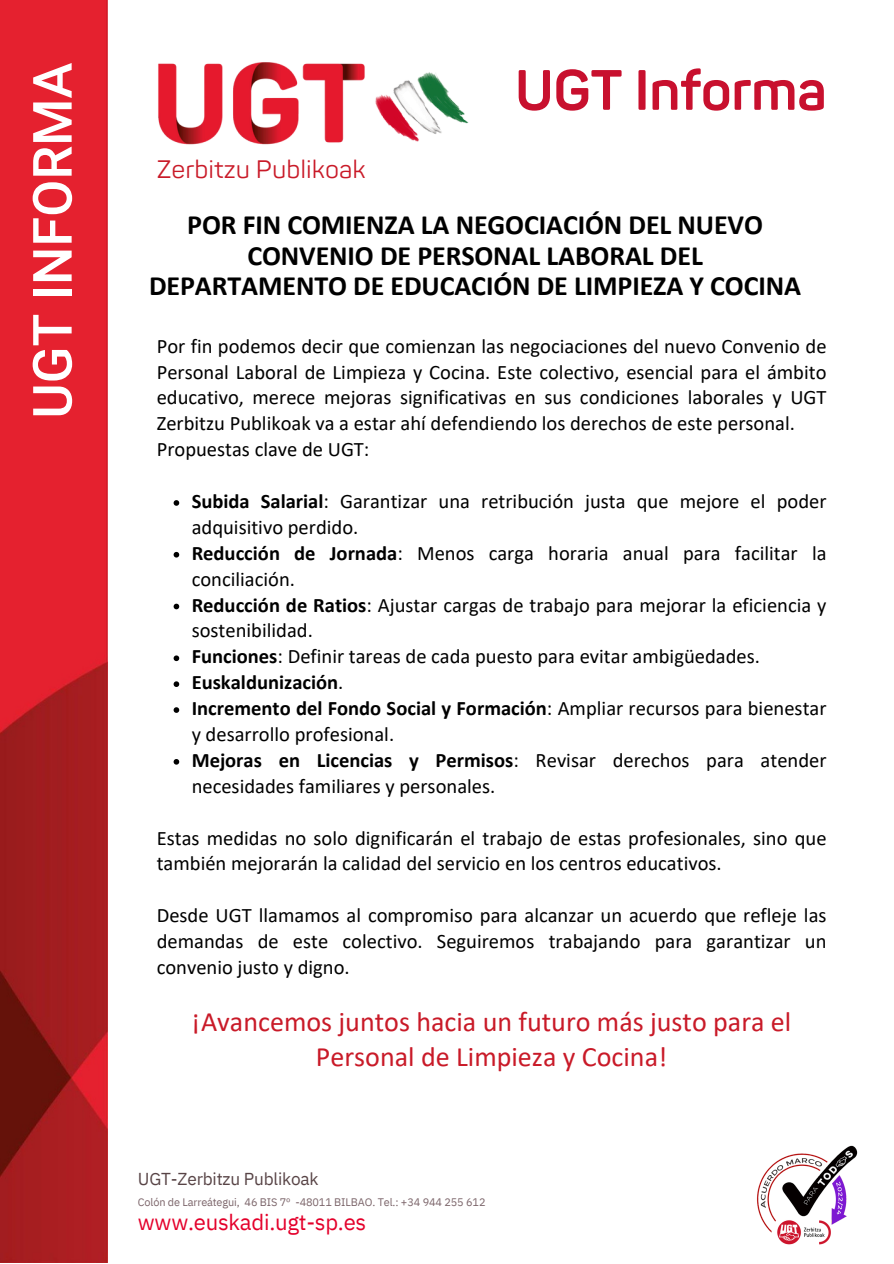
<style>
.page{position:relative;width:894px;height:1264px;background:#fff}
.page>*{position:absolute;margin:0;border:0;box-sizing:border-box;transform-origin:0 0}
.t1{font:700 55.95px "Panton";color:#c8102e}
.t2{font:500 54px "Roboto";color:#fff}
.t3{font:700 28.05px/30.3px "Calibri";letter-spacing:-.005em;color:#000;text-align:center}
.t4{font:28.05px/34.8px "Calibri";color:#c91a28;text-align:center}
.t5{font:24.9px "Panton";color:#c91a28}
.t6{font:22.05px "IBM Plex Sans";letter-spacing:-.01em;color:#e4002b}
.t7{font:20.55px/25.8px "Calibri";color:#000}
.t8{font:700 20.55px "Calibri";color:#000}
.t9{font:17.25px "IBM Plex Sans";letter-spacing:-.01em;color:#584446}
.t10{font:10.95px "IBM Plex Sans";letter-spacing:-.01em;color:#7b6469}
.s1{font-weight:700}
.s2{font-weight:400}
</style>
<div class="page">
<svg style="left:173px;top:500px;width:6px;height:6px"></svg>
<svg style="left:173px;top:552px;width:6px;height:5px"></svg>
<svg style="left:173px;top:603px;width:6px;height:6px"></svg>
<svg style="left:173px;top:655px;width:6px;height:6px"></svg>
<svg style="left:173px;top:681px;width:6px;height:6px"></svg>
<svg style="left:173px;top:707px;width:6px;height:6px"></svg>
<svg style="left:173px;top:759px;width:6px;height:5px"></svg>
<img style="left:757px;top:1145px;width:101px;height:100px">
<img style="left:158px;top:62px;width:311px;height:83px">
<img style="left:0;top:0;width:107px;height:1262px">
<h4 class="t2" style="left:22px;top:418px;width:357px;rotate:-90deg">UGT INFORMA</h4>
<h6 class="t5" style="left:157px;top:155px;width:210px">Zerbitzu Publikoak</h6>
<h6 class="t1" style="left:515px;top:67px;width:313px">UGT Informa</h6>
<h3 class="t3" style="left:149px;top:212px;width:653px">POR FIN COMIENZA LA NEGOCIACIÓN DEL NUEVO<br>CONVENIO DE PERSONAL LABORAL DEL<br>DEPARTAMENTO DE EDUCACIÓN DE LIMPIEZA Y COCINA</h3>
<p class="t7" style="left:157px;top:334px;width:671px">Por fin podemos decir que comienzan las negociaciones del nuevo Convenio de Personal Laboral de Limpieza y Cocina. Este colectivo, esencial para el ámbito educativo, merece mejoras significativas en sus condiciones laborales y UGT Zerbitzu Publikoak va a estar ahí defendiendo los derechos de este personal.<br>Propuestas clave de UGT:</p>
<h1 class="t7" style="left:192px;top:490px;width:636px"><span class="s1">Subida Salarial</span>: Garantizar una retribución justa que mejore el poder adquisitivo perdido.</h1>
<p class="t7" style="left:192px;top:541px;width:636px"><span class="s1">Reducción de Jornada</span>: Menos carga horaria anual para facilitar la conciliación.</p>
<h5 class="t7" style="left:192px;top:593px;width:636px"><span class="s1">Reducción de Ratios</span>: Ajustar cargas de trabajo para mejorar la eficiencia y sostenibilidad.</h5>
<h2 class="t7" style="left:192px;top:645px;width:569px"><span class="s1">Funciones</span>: Definir tareas de cada puesto para evitar ambigüedades.</h2>
<h6 class="t8" style="left:192px;top:673px;width:153px">Euskaldunización<span class="s2">.</span></h6>
<p class="t7" style="left:192px;top:697px;width:636px"><span class="s1">Incremento del Fondo Social y Formación</span>: Ampliar recursos para bienestar y desarrollo profesional.</p>
<p class="t7" style="left:192px;top:748px;width:636px"><span class="s1">Mejoras en Licencias y Permisos</span>: Revisar derechos para atender necesidades familiares y personales.</p>
<p class="t7" style="left:157px;top:826px;width:671px">Estas medidas no solo dignificarán el trabajo de estas profesionales, sino que también mejorarán la calidad del servicio en los centros educativos.</p>
<p class="t7" style="left:157px;top:904px;width:671px;text-align:justify">Desde UGT llamamos al compromiso para alcanzar un acuerdo que refleje las demandas de este colectivo. Seguiremos trabajando para garantizar un convenio justo y digno.</p>
<p class="t4" style="left:192px;top:1006px;width:600px">¡Avancemos juntos hacia un futuro más justo para el<br>Personal de Limpieza y Cocina!</p>
<p class="t9" style="left:138px;top:1167px;width:182px">UGT-Zerbitzu Publikoak</p>
<p class="t10" style="left:138px;top:1194px;width:349px">Colón de Larreátegui, 46 BIS 7º -48011 BILBAO. Tel.: +34 944 255 612</p>
<p class="t6" style="left:138px;top:1207px;width:230px">www.euskadi.ugt-sp.es</p>
</div>
